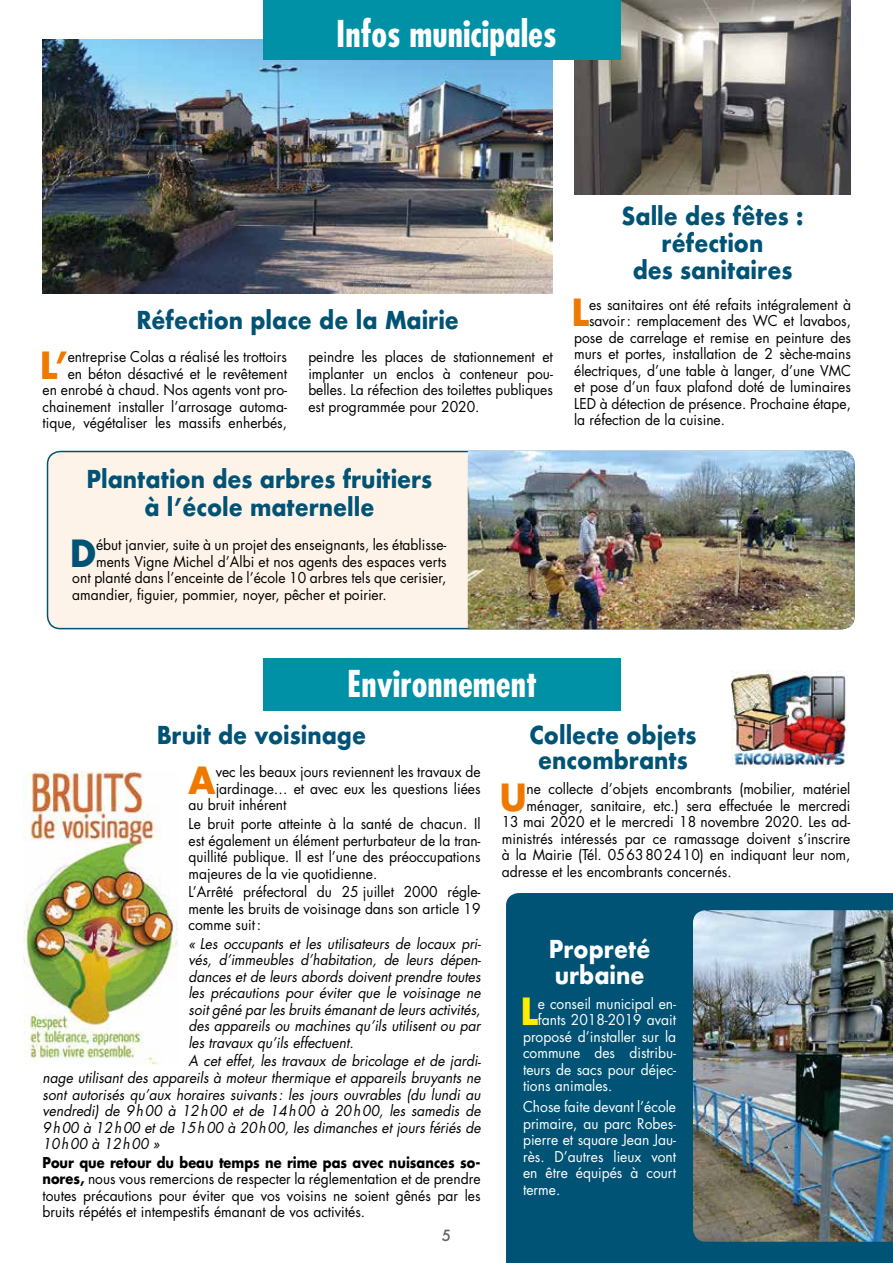
<style>
.page{position:relative;width:893px;height:1263px;background:#fff}
.page>*{position:absolute;margin:0;border:0;box-sizing:border-box;transform-origin:0 0}
.t1{font:700 36.45px "Futura Std";color:#ef7900;scale:.95 1}
.t2{font:700 36.45px "Futura Std";color:#005375;scale:.95 1}
.t3{font:700 36.45px "Futura Std";color:#ffed00;scale:.95 1}
.t4{font:700 condensed 36px "Futura Std";color:#fff}
.t5{font:700 24px/27px "Futura";color:#005375;text-align:center;scale:.9 1}
.t6{font:700 24px/25.5px "Futura";color:#fff;scale:.9 1}
.t7{font:500 15px "Futura";color:#646363}
.t8{font:14.55px/16.5px "Futura Std";color:#000;text-align:justify;scale:.95 1}
.t9{font:italic 14.55px/16.5px "Futura Std";color:#000;text-align:justify;scale:.95 1}
.t10{font:14.55px/16.5px "Futura Std";color:#fff;text-align:justify;scale:.95 1}
.s1{font-weight:700}
</style>
<div class="page">
<div style="left:506px;top:893px;width:387px;height:370px;background:#005375"></div>
<img style="left:574px;top:0;width:277px;height:195px">
<img style="left:42px;top:39px;width:511px;height:255px">
<div style="left:48px;top:451px;width:806px;height:178px;background:#fef3e8;border-radius:13px"></div>
<div style="left:47px;top:451px;width:808px;height:178px;border:2px solid #005375;border-radius:13px"></div>
<div style="left:264px;top:0;width:357px;height:60px;background:#0091a7"></div>
<img style="left:468px;top:451px;width:387px;height:178px">
<div style="left:264px;top:658px;width:357px;height:52px;background:#0091a7"></div>
<img style="left:23px;top:772px;width:155px;height:292px">
<img style="left:732px;top:670px;width:115px;height:97px">
<img style="left:693px;top:910px;width:200px;height:332px">
<h2 class="t4" style="left:336px;top:11px;width:222px">Infos municipales</h2>
<h3 class="t5" style="left:136px;top:307px;width:360px">Réfection place de la Mairie</h3>
<p class="t8" style="left:43px;top:349px;width:259px;text-align:right">entreprise Colas a réalisé les trottoirs<br>en béton désactivé et le revêtement<br>en enrobé à chaud. Nos agents vont pro&shy;chainement installer l’arrosage automa&shy;tique, végétaliser les massifs enherbés,</p>
<p class="t8" style="left:308px;top:349px;width:259px">peindre les places de stationnement et implanter un enclos à conteneur pou&shy;belles. La réfection des toilettes publiques est programmée pour 2020.</p>
<h1 class="t1" style="left:40px;top:341px;width:30px">L’</h1>
<h3 class="t5" style="left:87px;top:464px;width:386px;line-height:28.5px">Plantation des arbres fruitiers à l’école maternelle</h3>
<h1 class="t2" style="left:70px;top:529px;width:29px">D</h1>
<p class="t8" style="left:96px;top:537px;width:370px">ébut janvier, suite à un projet des enseignants, les établisse-</p>
<p class="t8" style="left:96px;top:553px;width:370px">ments Vigne Michel d’Albi et nos agents des espaces verts</p>
<p class="t8" style="left:72px;top:570px;width:395px">ont planté dans l’enceinte de l’école 10 arbres tels que cerisier,</p>
<p class="t8" style="left:72px;top:586px;width:333px">amandier, figuier, pommier, noyer, pêcher et poirier.</p>
<h3 class="t5" style="left:622px;top:203px;width:203px">Salle des fêtes : réfection<br>des sanitaires</h3>
<h1 class="t1" style="left:572px;top:288px;width:20px">L</h1>
<p class="t8" style="left:589px;top:296px;width:277px">es sanitaires ont été refaits intégralement à</p>
<p class="t8" style="left:589px;top:313px;width:277px">savoir: remplacement des WC et lavabos,</p>
<p class="t8" style="left:574px;top:329px;width:293px">pose de carrelage et remise en peinture des</p>
<p class="t8" style="left:574px;top:346px;width:293px">murs et portes, installation de 2 sèche-mains</p>
<p class="t8" style="left:574px;top:362px;width:293px">électriques, d’une table à langer, d’une VMC</p>
<p class="t8" style="left:574px;top:379px;width:293px">et pose d’un faux plafond doté de luminaires</p>
<p class="t8" style="left:574px;top:395px;width:293px">LED à détection de présence. Prochaine étape,</p>
<p class="t8" style="left:574px;top:412px;width:160px">la réfection de la cuisine.</p>
<h2 class="t4" style="left:347px;top:662px;width:191px">Environnement</h2>
<h3 class="t5" style="left:157px;top:721px;width:234px">Bruit de voisinage</h3>
<h1 class="t1" style="left:189px;top:756px;width:30px">A</h1>
<p class="t8" style="left:216px;top:764px;width:280px">vec les beaux jours reviennent les travaux de</p>
<p class="t8" style="left:216px;top:780px;width:280px">jardinage… et avec eux les questions liées</p>
<p class="t8" style="left:189px;top:797px;width:105px">au bruit inhérent</p>
<p class="t8" style="left:189px;top:816px;width:309px">Le bruit porte atteinte à la santé de chacun. Il est également un élément perturbateur de la tran&shy;quillité publique. Il est l’une des préoccupations majeures de la vie quotidienne.</p>
<p class="t8" style="left:189px;top:884px;width:309px">L’Arrêté préfectoral du 25 juillet 2000 régle&shy;mente les bruits de voisinage dans son article 19 comme suit:</p>
<p class="t9" style="left:189px;top:935px;width:309px">« Les occupants et les utilisateurs de locaux pri&shy;vés, d’immeubles d’habitation, de leurs dépen&shy;dances et de leurs abords doivent prendre toutes les précautions pour éviter que le voisinage ne soit gêné par les bruits émanant de leurs activités, des appareils ou machines qu’ils utilisent ou par les travaux qu’ils effectuent.</p>
<p class="t9" style="left:43px;top:1053px;width:463px;text-indent:146px">A cet effet, les travaux de bricolage et de jardi&shy;nage utilisant des appareils à moteur thermique et appareils bruyants ne sont autorisés qu’aux horaires suivants: les jours ouvrables (du lundi au vendredi) de 9h00 à 12h00 et de 14h00 à 20h00, les samedis de 9h00 à 12h00 et de 15h00 à 20h00, les dimanches et jours fériés de 10h00 à 12h00 »</p>
<p class="t8" style="left:43px;top:1154px;width:463px"><span class="s1">Pour que retour du beau temps ne rime pas avec nuisances so&shy;nores,</span> nous vous remercions de respecter la réglementation et de prendre toutes précautions pour éviter que vos voisins ne soient gênés par les bruits répétés et intempestifs émanant de vos activités.</p>
<p class="t7" style="left:442px;top:1225px;width:11px">5</p>
<h3 class="t5" style="left:529px;top:722px;width:187px;line-height:25.5px">Collecte objets encombrants</h3>
<h1 class="t1" style="left:500px;top:773px;width:30px">U</h1>
<p class="t8" style="left:527px;top:781px;width:342px">ne collecte d’objets encombrants (mobilier, matériel</p>
<p class="t8" style="left:527px;top:797px;width:342px">ménager, sanitaire, etc.) sera effectuée le mercredi</p>
<p class="t8" style="left:502px;top:814px;width:369px">13 mai 2020 et le mercredi 18 novembre 2020. Les ad-</p>
<p class="t8" style="left:502px;top:830px;width:368px">ministrés intéressés par ce ramassage doivent s’inscrire</p>
<p class="t8" style="left:502px;top:847px;width:369px">à la Mairie (Tél. 0563802410) en indiquant leur nom,</p>
<p class="t8" style="left:502px;top:863px;width:243px">adresse et les encombrants concernés.</p>
<h3 class="t6" style="left:549px;top:936px;width:114px">Propreté urbaine</h3>
<h1 class="t3" style="left:521px;top:987px;width:20px">L</h1>
<p class="t10" style="left:538px;top:995px;width:147px">e conseil municipal en-</p>
<p class="t10" style="left:538px;top:1012px;width:147px">fants 2018-2019 avait</p>
<p class="t10" style="left:523px;top:1028px;width:163px">proposé d’installer sur la</p>
<p class="t10" style="left:523px;top:1045px;width:163px">commune des distribu-</p>
<p class="t10" style="left:523px;top:1061px;width:163px">teurs de sacs pour déjec-</p>
<p class="t10" style="left:523px;top:1078px;width:96px">tions animales.</p>
<p class="t10" style="left:523px;top:1099px;width:163px">Chose faite devant l’école primaire, au parc Robes&shy;pierre et square Jean Jau&shy;rès. D’autres lieux vont en être équipés à court terme.</p>
</div>
